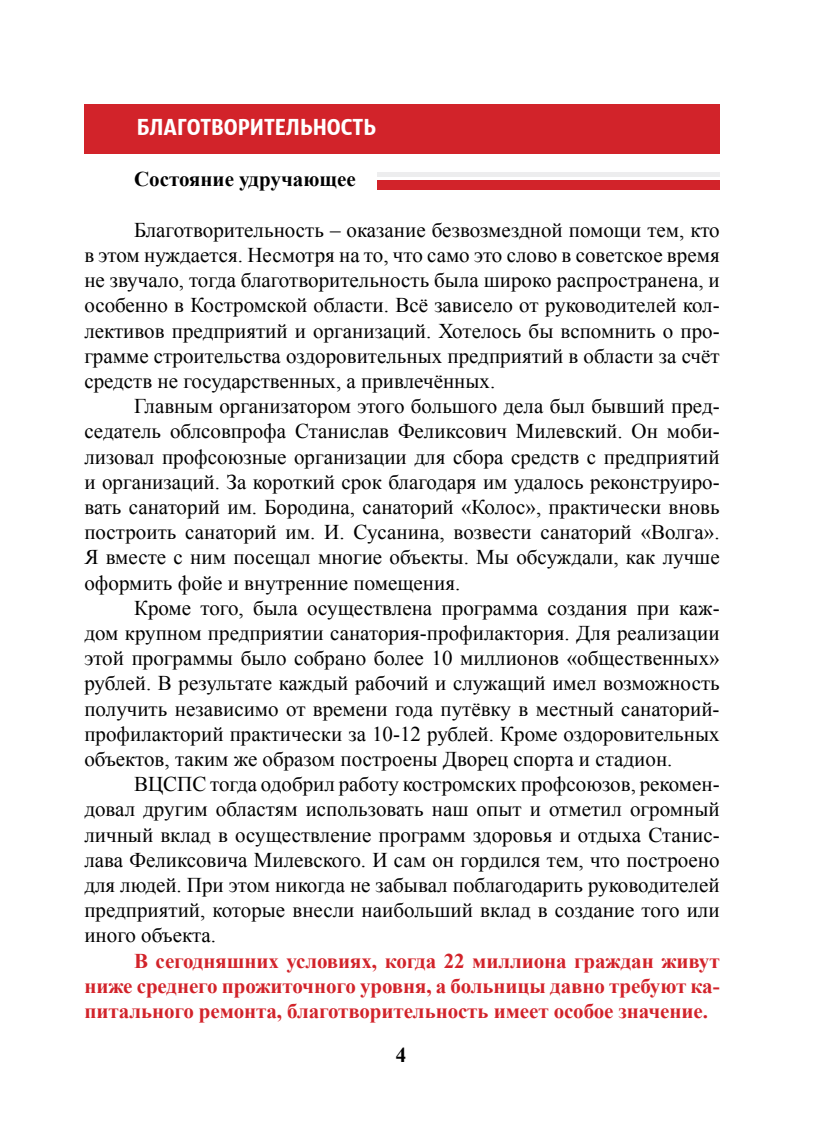
<style>
.page{position:relative;width:819px;height:1141px;background:#fff}
.page>*{position:absolute;margin:0;border:0;box-sizing:border-box;transform-origin:0 0}
.t1{font:24.5px "Sansus Webissimo";color:#fff}
.t2{font:21px/25.2px "Times New Roman";color:#000;text-align:justify}
.t3{font:700 21px/25.2px "Times New Roman";letter-spacing:-.005em;color:#d2232a;text-align:justify}
.t4{font:700 21px "Times New Roman";color:#000}
</style>
<div class="page">
<div style="left:84px;top:104px;width:635px;height:50px;background:#d2232a"></div>
<div style="left:377px;top:180px;width:342px;height:10px;background:#d2232a"></div>
<div style="left:377px;top:172px;width:342px;height:5px;background:#ededee"></div>
<p class="t1" style="left:137px;top:112px;width:241px">БЛАГОТВОРИТЕЛЬНОСТЬ</p>
<p class="t4" style="left:134px;top:165px;width:223px">Состояние удручающее</p>
<p class="t2" style="left:84px;top:217px;width:636px;text-indent:50px">Благотворительность – оказание безвозмездной помощи тем, кто в этом нуждается. Несмотря на то, что само это слово в советское время не звучало, тогда благотворительность была широко распространена, и особенно в Костромской области. Всё зависело от руководителей кол&shy;лективов предприятий и организаций. Хотелось бы вспомнить о про&shy;грамме строительства оздоровительных предприятий в области за счёт средств не государственных, а привлечённых.</p>
<p class="t2" style="left:84px;top:393px;width:636px;text-indent:50px">Главным организатором этого большого дела был бывший пред&shy;седатель облсовпрофа Станислав Феликсович Милевский. Он моби&shy;лизовал профсоюзные организации для сбора средств с предприятий и организаций. За короткий срок благодаря им удалось реконструиро&shy;вать санаторий им. Бородина, санаторий «Колос», практически вновь построить санаторий им. И. Сусанина, возвести санаторий «Волга».<br>Я вместе с ним посещал многие объекты. Мы обсуждали, как лучше оформить фойе и внутренние помещения.</p>
<p class="t2" style="left:84px;top:595px;width:637px;text-indent:50px">Кроме того, была осуществлена программа создания при каж&shy;дом крупном предприятии санатория-профилактория. Для реализации этой программы было собрано более 10 миллионов «общественных» рублей. В результате каждый рабочий и служащий имел возможность получить независимо от времени года путёвку в местный санаторий&shy;профилакторий практически за 10-12 рублей. Кроме оздоровительных объектов, таким же образом построены Дворец спорта и стадион.</p>
<p class="t2" style="left:84px;top:771px;width:636px;text-indent:50px">ВЦСПС тогда одобрил работу костромских профсоюзов, рекомен&shy;довал другим областям использовать наш опыт и отметил огромный личный вклад в осуществление программ здоровья и отдыха Станис&shy;лава Феликсовича Милевского. И сам он гордился тем, что построено для людей. При этом никогда не забывал поблагодарить руководителей предприятий, которые внесли наибольший вклад в создание того или иного объекта.</p>
<p class="t3" style="left:84px;top:947px;width:636px;text-indent:50px">В сегодняшних условиях, когда 22 миллиона граждан живут ниже среднего прожиточного уровня, а больницы давно требуют ка&shy;питального ремонта, благотворительность имеет особое значение.</p>
<p class="t4" style="left:396px;top:1041px;width:12px">4</p>
</div>
